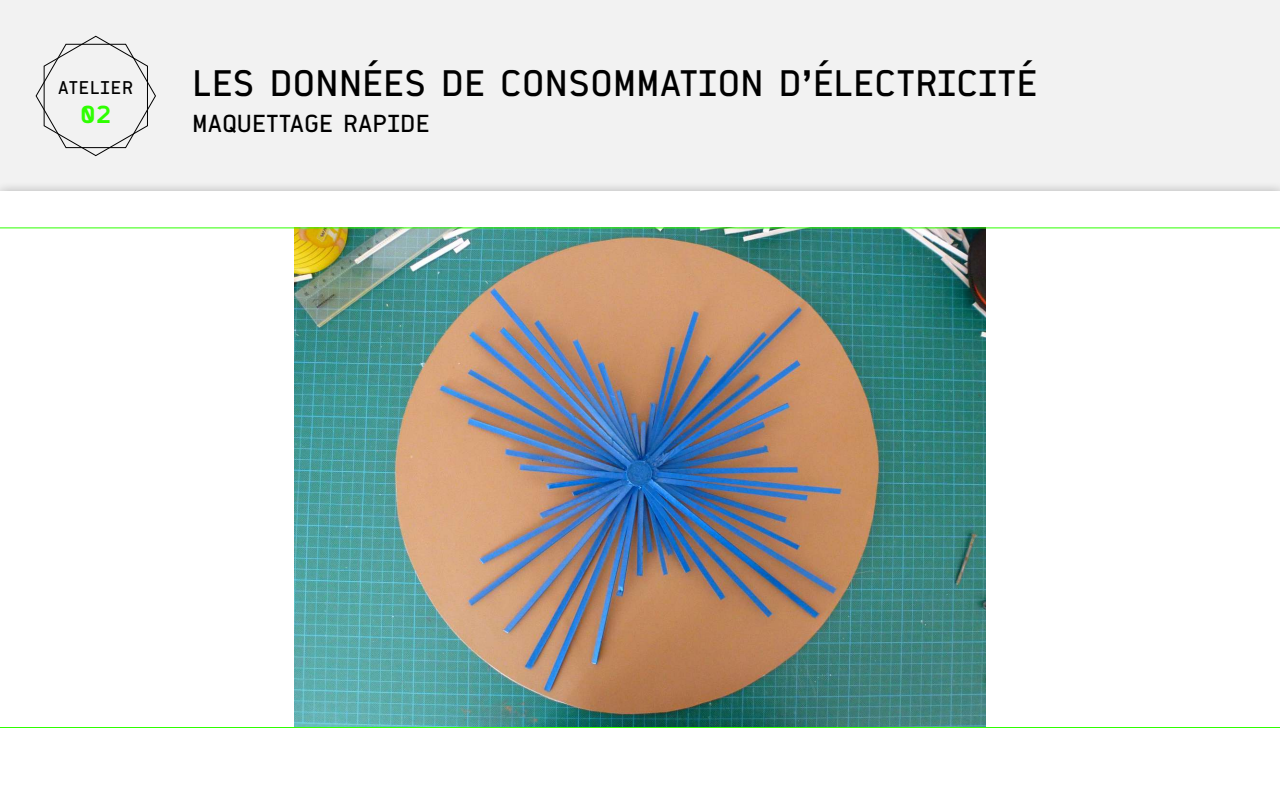
<style>
.page{position:relative;width:1280px;height:800px;background:#f2f2f2}
.page>*{position:absolute;margin:0;border:0;box-sizing:border-box;transform-origin:0 0}
.t1{font:700 36px "Deck";letter-spacing:-.025em;color:#000}
.t2{font:700 24px "Deck";letter-spacing:-.025em;color:#000}
.t3{font:900 24px "Deck";color:#2eff00}
.t4{font:700 18px "Deck";letter-spacing:.015em;color:#000}
</style>
<div class="page">
<div style="left:0;top:192px;width:1280px;height:608px;background:#fff"></div>
<svg style="left:36px;top:36px;width:120px;height:120px"></svg>
<img style="left:295px;top:228px;width:690px;height:499px">
<hr style="left:0;top:227px;width:1280px;height:1px;background:#2eff00">
<hr style="left:0;top:727px;width:1280px;height:1px;background:#2eff00">
<p class="t4" style="left:58px;top:75px;width:77px">ATELIER</p>
<p class="t3" style="left:80px;top:98px;width:33px">02</p>
<p class="t1" style="left:192px;top:59px;width:848px">LES DONNÉES DE CONSOMMATION D’ÉLECTRICITÉ</p>
<p class="t2" style="left:192px;top:108px;width:240px">MAQUETTAGE RAPIDE</p>
</div>
